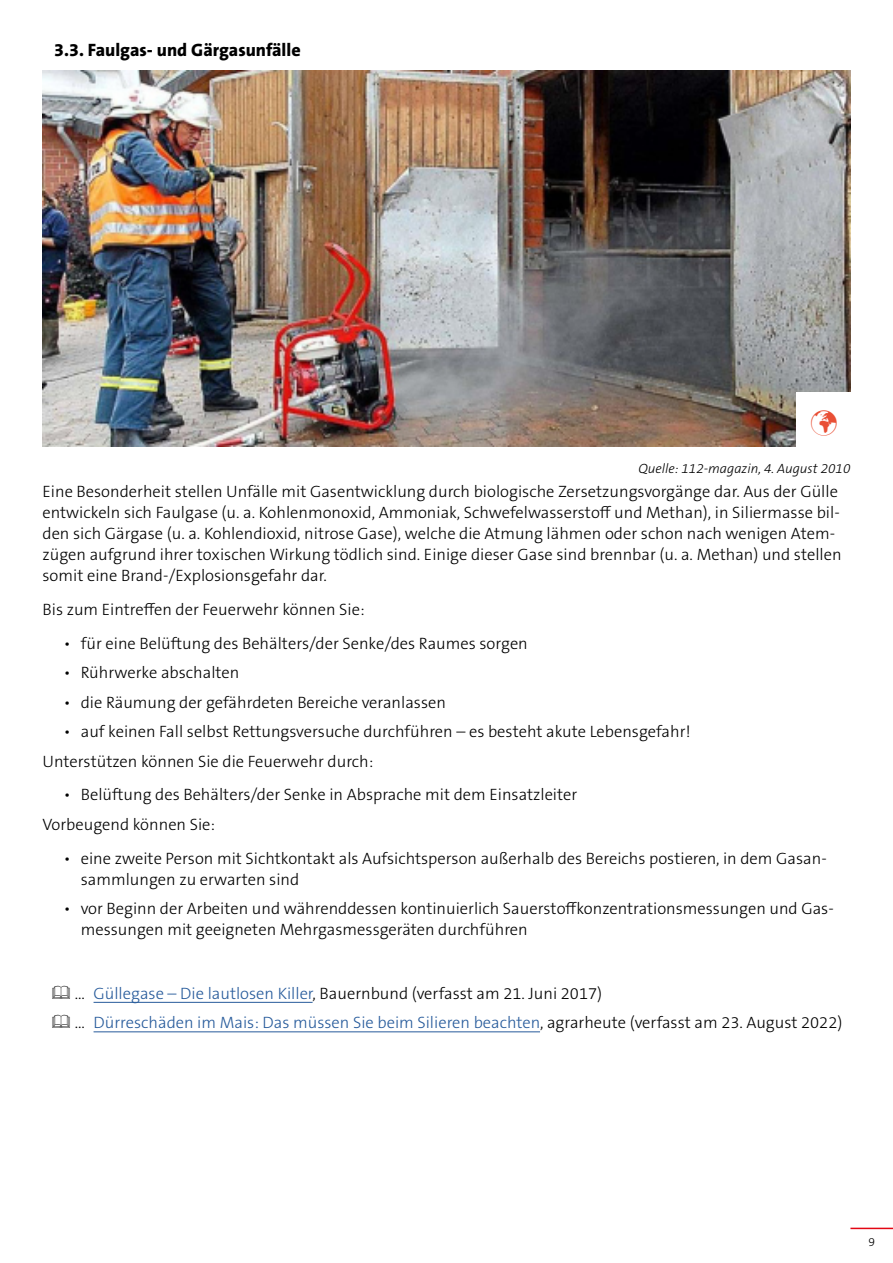
<style>
.page{position:relative;width:893px;height:1263px;background:#fff}
.page>*{position:absolute;margin:0;border:0;box-sizing:border-box;transform-origin:0 0}
.Kapitel_-_2__Ebene{font:800 18px "The Sans B W8";color:#000}
.Absatz{font:300 16.5px/21px "The Sans B W3";color:#000}
.Absatz_-_Punktaufzäh{font:300 16.5px/21px "The Sans B W3";color:#000}
.Absatz_-_Linkempfehl{font:300 16.5px "The Sans B W3";color:#275b9b}
.Absatz_-_Linkempfehl-2{font:300 16.5px "The Sans B W3";color:#000}
.Bildunterschrift{font:italic 300 13.5px "The Sans B W3";color:#000}
.t1{font:300 12px "The Sans B W3";color:#000}
.s1{color:#275b9b}
.s2{color:#000}
</style>
<div class="page">
<hr style="left:850px;top:1228px;width:43px;height:1px;background:#e30613">
<hr style="left:94px;top:1002px;width:219px;height:1px;background:#275b9b">
<hr style="left:94px;top:1031px;width:446px;height:1px;background:#275b9b">
<img style="left:43px;top:70px;width:807px;height:376px">
<div style="left:796px;top:392px;width:55px;height:56px;background:#fff"></div>
<p class="Kapitel_-_2__Ebene" style="left:54px;top:38px;width:248px">3.3. Faulgas- und Gärgasunfälle</p>
<p class="Bildunterschrift" style="left:638px;top:461px;width:213px">Quelle: 112-magazin, 4. August 2010</p>
<p class="Absatz" style="left:43px;top:481px;width:801px">Eine Besonderheit stellen Unfälle mit Gasentwicklung durch biologische Zersetzungsvorgänge dar. Aus der Gülle entwickeln sich Faulgase (u. a. Kohlenmonoxid, Ammoniak, Schwefelwasserstoff und Methan), in Siliermasse bil&shy;den sich Gärgase (u. a. Kohlendioxid, nitrose Gase), welche die Atmung lähmen oder schon nach wenigen Atem&shy;zügen aufgrund ihrer toxischen Wirkung tödlich sind. Einige dieser Gase sind brennbar (u. a. Methan) und stellen somit eine Brand-/Explosionsgefahr dar.</p>
<p class="Absatz" style="left:43px;top:599px;width:324px">Bis zum Eintreffen der Feuerwehr können Sie:</p>
<p class="Absatz_-_Punktaufzäh" style="left:64px;top:633px;width:466px">• für eine Belüftung des Behälters/der Senke/des Raumes sorgen</p>
<p class="Absatz_-_Punktaufzäh" style="left:64px;top:662px;width:177px">• Rührwerke abschalten</p>
<p class="Absatz_-_Punktaufzäh" style="left:64px;top:692px;width:384px">• die Räumung der gefährdeten Bereiche veranlassen</p>
<p class="Absatz_-_Punktaufzäh" style="left:64px;top:721px;width:628px">• auf keinen Fall selbst Rettungsversuche durchführen – es besteht akute Lebensgefahr!</p>
<p class="Absatz" style="left:43px;top:751px;width:332px">Unterstützen können Sie die Feuerwehr durch:</p>
<p class="Absatz_-_Punktaufzäh" style="left:64px;top:784px;width:515px">• Belüftung des Behälters/der Senke in Absprache mit dem Einsatzleiter</p>
<p class="Absatz" style="left:43px;top:814px;width:174px">Vorbeugend können Sie:</p>
<p class="Absatz_-_Punktaufzäh" style="left:81px;top:848px;width:748px;text-indent:-17px">• eine zweite Person mit Sichtkontakt als Aufsichtsperson außerhalb des Bereichs postieren, in dem Gasan&shy;sammlungen zu erwarten sind</p>
<p class="Absatz_-_Punktaufzäh" style="left:81px;top:898px;width:754px;text-indent:-17px">• vor Beginn der Arbeiten und währenddessen kontinuierlich Sauerstoffkonzentrationsmessungen und Gas&shy;messungen mit geeigneten Mehrgasmessgeräten durchführen</p>
<p class="Absatz_-_Linkempfehl-2" style="left:75px;top:982px;width:529px">... <span class="s1">Güllegase – Die lautlosen Killer</span>, Bauernbund (verfasst am 21. Juni 2017)</p>
<p class="Absatz_-_Linkempfehl" style="left:75px;top:1012px;width:769px"><span class="s2">...</span> Dürreschäden im Mais: Das müssen Sie beim Silieren beachten<span class="s2">, agrarheute (verfasst am 23. August 2022)</span></p>
<p class="t1" style="left:868px;top:1234px;width:8px">9</p>
</div>
